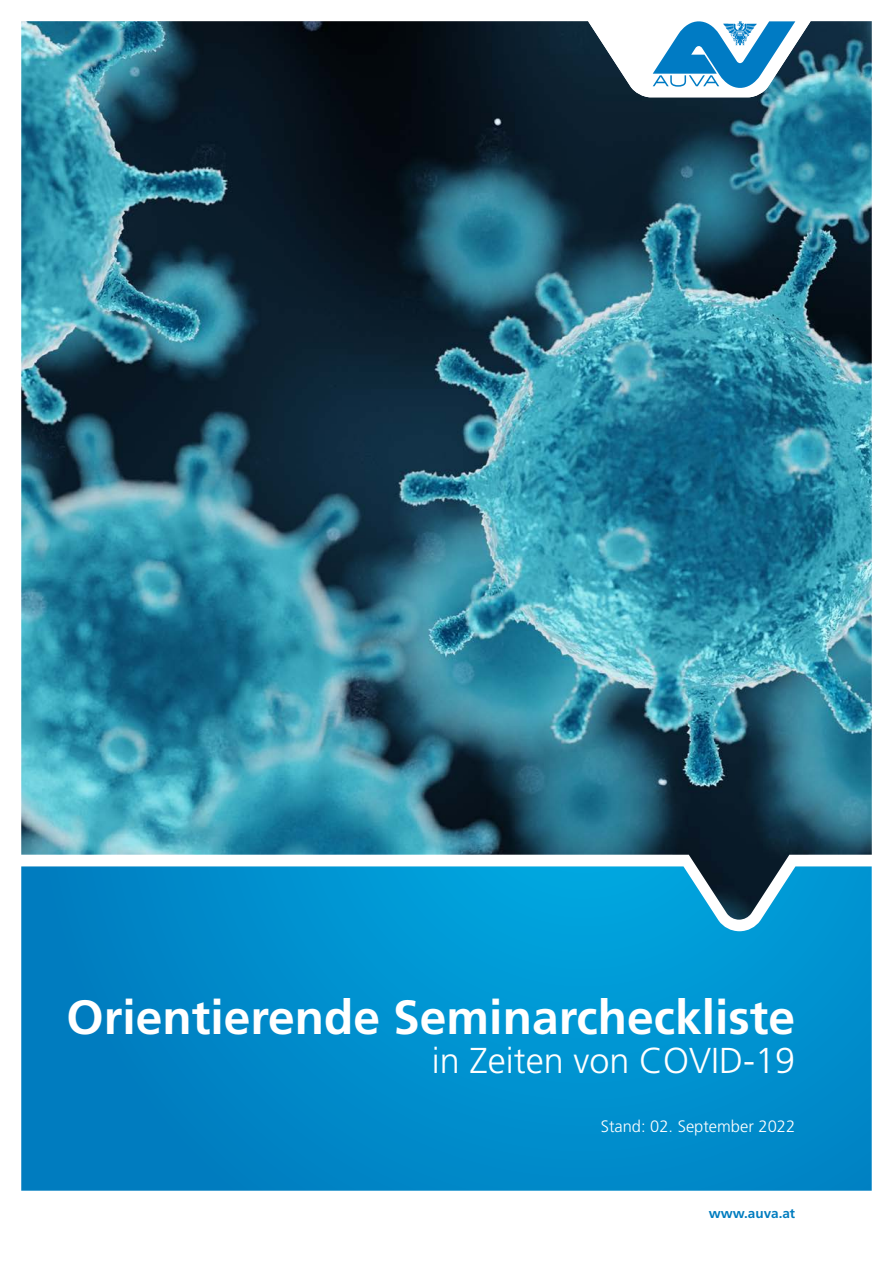
<style>
.page{position:relative;width:893px;height:1263px;background:#fff}
.page>*{position:absolute;margin:0;border:0;box-sizing:border-box;transform-origin:0 0}
.U1_U4_H1_U1_Headline_28pt{font:700 48px "Frutiger LT Std";color:#fff}
.U1_U4_H2_U1_Subline_21pt{font:300 36px "Frutiger LT Std";color:#fff}
.U1_U4_U1_Fußzeile_11pt{font:300 16.5px "Frutiger LT Std";color:#fff}
.U1_U4_URL{font:700 13.5px "Frutiger LT Std";color:#007cbf}
</style>
<div class="page">
<svg style="left:21px;top:920px;width:851px;height:271px;background:#008ccb"></svg>
<img style="left:21px;top:21px;width:851px;height:899px">
<svg style="left:587px;top:21px;width:225px;height:76px"></svg>
<h1 class="U1_U4_H1_U1_Headline_28pt" style="left:66px;top:989px;width:730px">Orientierende Seminarcheckliste</h1>
<h2 class="U1_U4_H2_U1_Subline_21pt" style="left:432px;top:1040px;width:365px">in Zeiten von COVID-19</h2>
<p class="U1_U4_U1_Fußzeile_11pt" style="left:601px;top:1117px;width:196px">Stand: 02. September 2022</p>
<p class="U1_U4_URL" style="left:709px;top:1205px;width:88px">www.auva.at</p>
</div>
